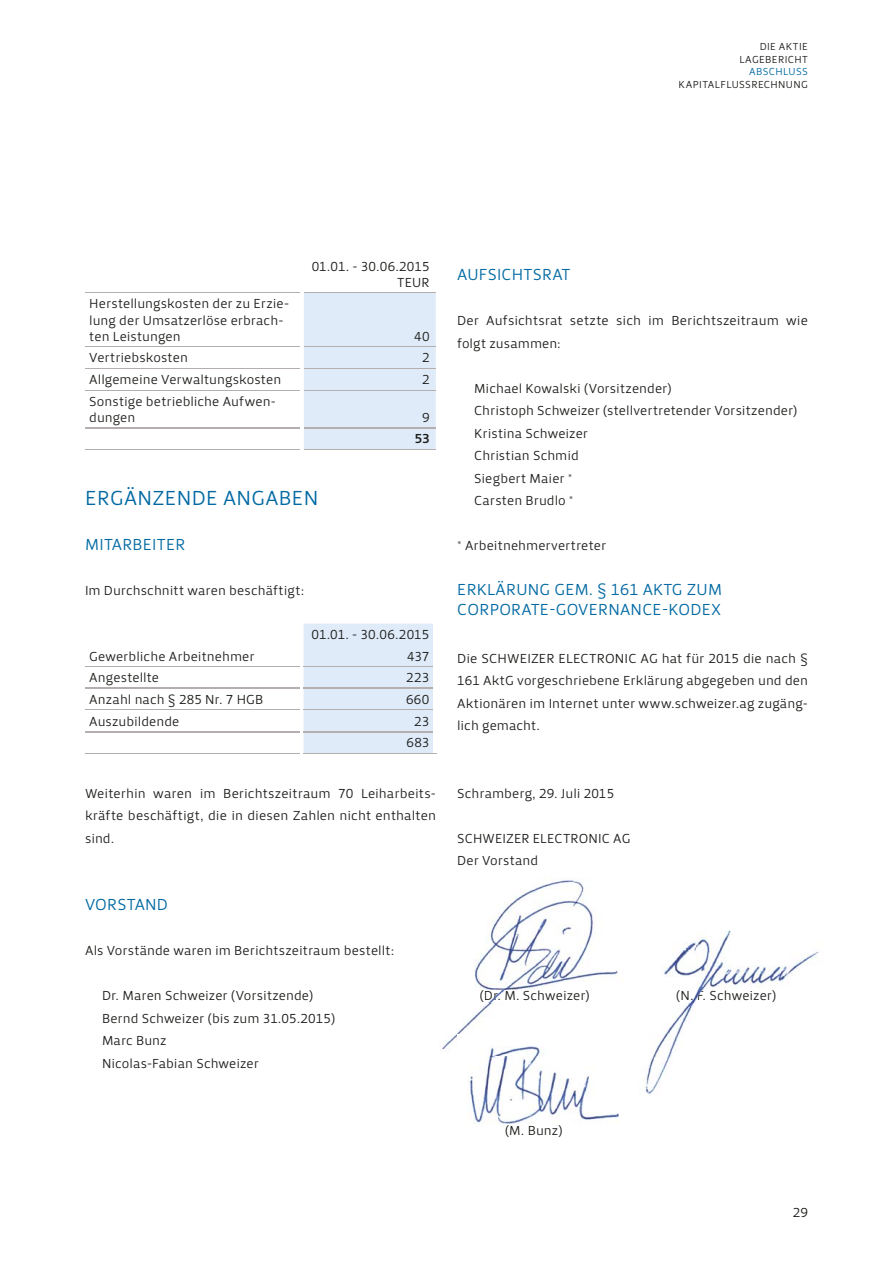
<style>
.page{position:relative;width:893px;height:1263px;background:#fff}
.page>*{position:absolute;margin:0;border:0;box-sizing:border-box;transform-origin:0 0}
.t1{font:21px "Priva Pro One";letter-spacing:.015em;color:#0069a3}
.t2{font:16.5px/19.8px "Priva Pro One";letter-spacing:.015em;color:#0069a3}
.t3{font:13.5px/22.5px "Priva Pro One";color:#1d1d1b}
.t4{font:13.5px "Priva Pro Three";color:#1d1d1b}
.t5{font:10.5px/12.6px "Priva Pro One";letter-spacing:.035em;color:#1d1d1b;text-align:right}
.t6{font:10.5px "Priva Pro One";letter-spacing:.03em;color:#0069a3}
.s1{color:#232322}
</style>
<div class="page">
<div style="left:304px;top:294px;width:132px;height:155px;background:#dfebf9"></div>
<hr style="left:85px;top:347px;width:214px;height:1px;background:#b4afae">
<hr style="left:304px;top:347px;width:132px;height:1px;background:#b4afae">
<hr style="left:85px;top:368px;width:214px;height:1px;background:#b4afae">
<hr style="left:304px;top:368px;width:132px;height:1px;background:#b4afae">
<hr style="left:85px;top:390px;width:214px;height:1px;background:#b4afae">
<hr style="left:304px;top:390px;width:132px;height:1px;background:#b4afae">
<hr style="left:85px;top:449px;width:214px;height:1px;background:#b4afae">
<hr style="left:304px;top:449px;width:132px;height:1px;background:#b4afae">
<hr style="left:85px;top:427px;width:214px;height:2px;background:#b4afae">
<hr style="left:304px;top:427px;width:132px;height:2px;background:#b4afae">
<hr style="left:85px;top:293px;width:214px;height:1px;background:#b4afae">
<hr style="left:304px;top:293px;width:132px;height:1px;background:#b4afae">
<div style="left:304px;top:624px;width:129px;height:129px;background:#dfebf9"></div>
<hr style="left:85px;top:666px;width:214px;height:1px;background:#b4afae">
<hr style="left:304px;top:666px;width:130px;height:1px;background:#b4afae">
<hr style="left:85px;top:710px;width:214px;height:1px;background:#b4afae">
<hr style="left:85px;top:731px;width:214px;height:1px;background:#b4afae">
<hr style="left:304px;top:731px;width:130px;height:1px;background:#b4afae">
<hr style="left:304px;top:710px;width:130px;height:1px;background:#b4afae">
<hr style="left:85px;top:753px;width:214px;height:1px;background:#b4afae">
<hr style="left:85px;top:688px;width:214px;height:1px;background:#b4afae">
<hr style="left:304px;top:688px;width:130px;height:1px;background:#b4afae">
<hr style="left:304px;top:753px;width:133px;height:1px;background:#b4afae">
<img style="left:440px;top:880px;width:179px;height:170px">
<img style="left:457px;top:990px;width:162px;height:12px">
<img style="left:644px;top:930px;width:175px;height:164px">
<img style="left:644px;top:990px;width:131px;height:12px">
<img style="left:457px;top:1034px;width:162px;height:90px">
<p class="t5" style="left:739px;top:41px;width:70px">DIE AKTIE<br>LAGEBERICHT</p>
<p class="t6" style="left:749px;top:68px;width:60px">ABSCHLUSS</p>
<p class="t5" style="left:679px;top:79px;width:131px">KAPITALFLUSSRECHNUNG</p>
<p class="t3" style="left:89px;top:297px;width:201px;line-height:16.2px">Herstellungskosten der zu Erzie&shy;lung der Umsatzerlöse erbrach&shy;ten Leistungen</p>
<p class="t3" style="left:312px;top:259px;width:119px;line-height:16.2px;text-align:right">01.01. - 30.06.2015<br>TEUR</p>
<p class="t3" style="left:414px;top:326px;width:17px">40</p>
<p class="t3" style="left:89px;top:348px;width:100px">Vertriebskosten</p>
<p class="t3" style="left:422px;top:348px;width:9px">2</p>
<p class="t3" style="left:89px;top:370px;width:193px">Allgemeine Verwaltungskosten</p>
<p class="t3" style="left:422px;top:370px;width:9px">2</p>
<p class="t3" style="left:89px;top:394px;width:188px;line-height:16.2px">Sonstige betriebliche Aufwen&shy;dungen</p>
<p class="t3" style="left:422px;top:407px;width:9px">9</p>
<p class="t4" style="left:415px;top:434px;width:16px">53</p>
<h1 class="t1" style="left:85px;top:490px;width:235px">ERGÄNZENDE ANGABEN</h1>
<p class="t2" style="left:85px;top:536px;width:102px">MITARBEITER</p>
<p class="t3" style="left:85px;top:581px;width:221px">Im Durchschnitt waren beschäftigt:</p>
<p class="t3" style="left:311px;top:625px;width:119px">01.01. - 30.06.2015</p>
<p class="t3" style="left:89px;top:646px;width:167px">Gewerbliche Arbeitnehmer</p>
<p class="t3" style="left:407px;top:646px;width:24px">437</p>
<p class="t3" style="left:89px;top:668px;width:71px">Angestellte</p>
<p class="t3" style="left:406px;top:668px;width:25px">223</p>
<p class="t3" style="left:89px;top:690px;width:175px">Anzahl nach § 285 Nr. 7 HGB</p>
<p class="t3" style="left:406px;top:690px;width:25px">660</p>
<p class="t3" style="left:89px;top:711px;width:92px">Auszubildende</p>
<p class="t3" style="left:406px;top:712px;width:24px;line-height:21.6px;text-align:center">23<br>683</p>
<p class="t3" style="left:85px;top:783px;width:352px;text-align:justify">Weiterhin waren im Berichtszeitraum 70 Leiharbeits&shy;kräfte beschäftigt, die in diesen Zahlen nicht enthalten sind.</p>
<p class="t2" style="left:85px;top:896px;width:84px">VORSTAND</p>
<p class="t3" style="left:85px;top:941px;width:311px">Als Vorstände waren im Berichtszeitraum bestellt:</p>
<p class="t3" style="left:102px;top:986px;width:235px">Dr. Maren Schweizer (Vorsitzende)<br>Bernd Schweizer (bis zum 31.05.2015)<br>Marc Bunz<br>Nicolas-Fabian Schweizer</p>
<p class="t2" style="left:457px;top:266px;width:115px">AUFSICHTSRAT</p>
<p class="t3" style="left:457px;top:311px;width:352px">Der Aufsichtsrat setzte sich im Berichtszeitraum wie folgt zusammen:</p>
<p class="t3" style="left:474px;top:378px;width:324px">Michael Kowalski (Vorsitzender)<br>Christoph Schweizer (stellvertretender Vorsitzender)<br>Kristina Schweizer<br>Christian Schmid<br>Siegbert Maier *<br>Carsten Brudlo *</p>
<p class="t3" style="left:457px;top:536px;width:150px">* Arbeitnehmervertreter</p>
<p class="t2" style="left:457px;top:581px;width:266px">ERKLÄRUNG GEM. § 161 AKTG ZUM<br>CORPORATE-GOVERNANCE-KODEX</p>
<p class="t3" style="left:457px;top:648px;width:352px;text-align:justify">Die SCHWEIZER ELECTRONIC AG hat für 2015 die nach § 161 AktG vorgeschriebene Erklärung abgegeben und den Aktionären im Internet unter www.schweizer.ag zugäng&shy;lich gemacht.</p>
<p class="t3" style="left:457px;top:783px;width:159px">Schramberg, 29. Juli 2015</p>
<p class="t3" style="left:457px;top:828px;width:175px">SCHWEIZER ELECTRONIC AG<br>Der Vorstand</p>
<p class="t3" style="left:480px;top:986px;width:111px">(Dr. <span class="s1">M</span>. Schweizer)</p>
<p class="t3" style="left:676px;top:986px;width:101px">(N. F. Schweizer)</p>
<p class="t3" style="left:505px;top:1121px;width:59px">(M. Bunz)</p>
<p class="t3" style="left:793px;top:1203px;width:17px">29</p>
</div>
